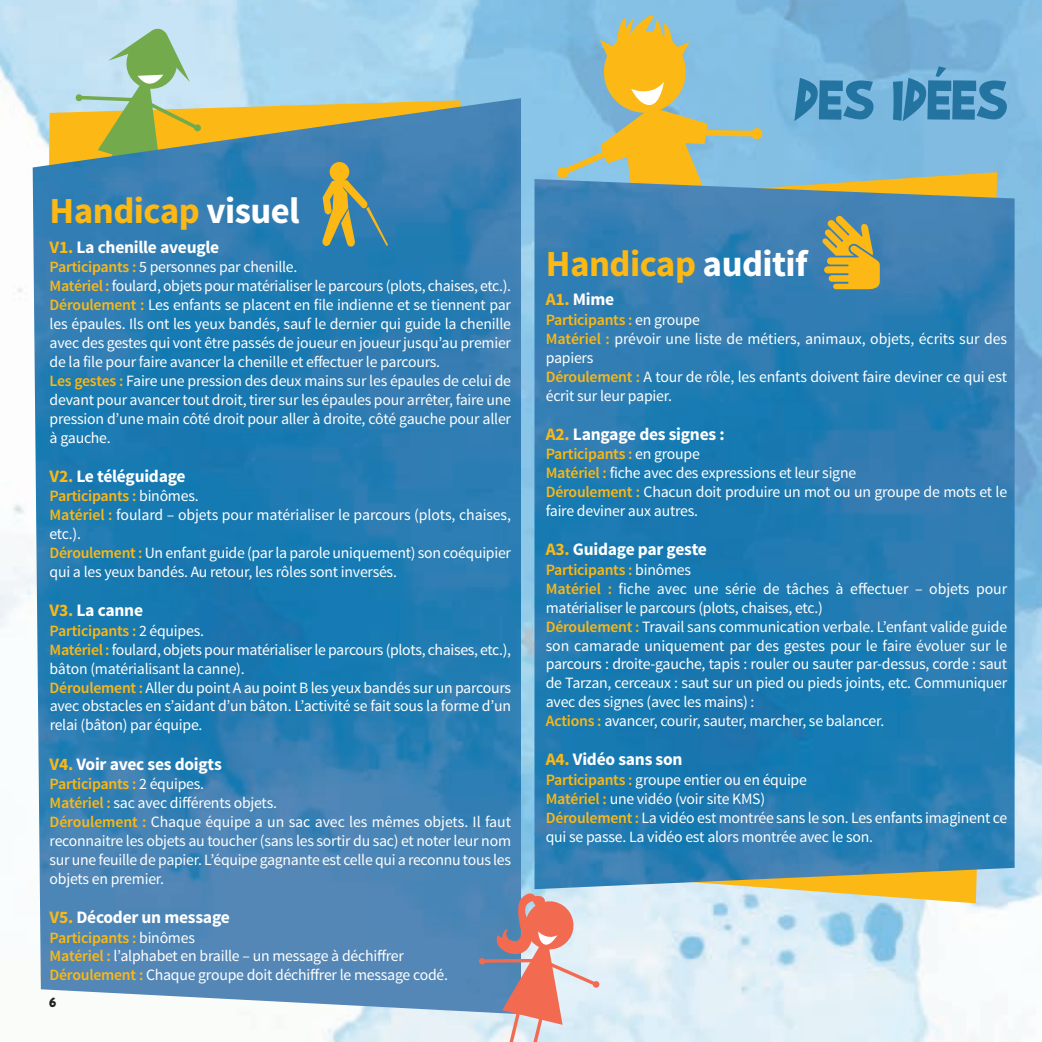
<style>
.page{position:relative;width:1042px;height:1042px;background:#fff}
.page>*{position:absolute;margin:0;border:0;box-sizing:border-box;transform-origin:0 0}
.t1{font:66.5px "Brady Bunch Remastered";color:#2474a1}
.t2{font:700 36.75px "Source Sans Pro";letter-spacing:-.015em;color:#fcb814}
.t3{font:700 17.5px "Source Sans Pro";letter-spacing:-.015em;color:#fff}
.t4{font:15.75px/18.9px "Source Sans Pro";letter-spacing:-.015em;color:#fff}
.t5{font:15.75px "Brady Bunch Remastered";color:#231f20}
.s1{color:#fff}
.s2{color:#fcb814}
.s3{font-weight:600;color:#fcb814}
</style>
<div class="page">
<img style="left:0;top:0;width:1042px;height:1042px">
<svg style="left:546px;top:172px;width:451px;height:731px;background:#cdd5bd"></svg>
<div style="left:75px;top:94px;width:8px;height:8px;background:#73aa4c;border-radius:3px"></div>
<svg style="left:79px;top:25px;width:120px;height:73px;background:#aed2c3"></svg>
<img style="left:33px;top:98px;width:488px;height:916px">
<svg style="left:322px;top:162px;width:66px;height:85px;background:#75907d"></svg>
<svg style="left:556px;top:167px;width:12px;height:12px"></svg>
<svg style="left:751px;top:128px;width:12px;height:12px"></svg>
<svg style="left:562px;top:12px;width:196px;height:167px;background:#adbc9c"></svg>
<svg style="left:486px;top:959px;width:5px;height:4px"></svg>
<svg style="left:592px;top:981px;width:8px;height:7px"></svg>
<svg style="left:620px;top:990px;width:6px;height:8px"></svg>
<svg style="left:478px;top:957px;width:8px;height:8px"></svg>
<svg style="left:491px;top:889px;width:106px;height:153px;background:#c9adb1"></svg>
<img style="left:534px;top:179px;width:480px;height:710px">
<svg style="left:822px;top:215px;width:58px;height:74px;background:#b6a34e"></svg>
<h2 class="t2" style="left:50px;top:187px;width:252px">Handicap <span class="s1">visuel</span></h2>
<p class="t3" style="left:50px;top:236px;width:171px"><span class="s2">V1.</span> La chenille aveugle</p>
<p class="t4" style="left:50px;top:258px;width:463px"><span class="s3">Participants :</span> 5 personnes par chenille.<br><span class="s3">Matériel :</span> foulard, objets pour matérialiser le parcours (plots, chaises, etc.).<br><span class="s3">Déroulement :</span> Les enfants se placent en file indienne et se tiennent par les épaules. Ils ont les yeux bandés, sauf le dernier qui guide la chenille avec des gestes qui vont être passés de joueur en joueur jusqu’au premier de la file pour faire avancer la chenille et effectuer le parcours.<br><span class="s3">Les gestes :</span> Faire une pression des deux mains sur les épaules de celui de devant pour avancer tout droit, tirer sur les épaules pour arrêter, faire une pression d’une main côté droit pour aller à droite, côté gauche pour aller à gauche.</p>
<p class="t3" style="left:50px;top:465px;width:137px"><span class="s2">V2.</span> Le téléguidage</p>
<p class="t4" style="left:50px;top:487px;width:463px"><span class="s3">Participants :</span> binômes.<br><span class="s3">Matériel :</span> foulard – objets pour matérialiser le parcours (plots, chaises, etc.).<br><span class="s3">Déroulement :</span> Un enfant guide (par la parole uniquement) son coéquipier qui a les yeux bandés. Au retour, les rôles sont inversés.</p>
<p class="t3" style="left:50px;top:599px;width:95px"><span class="s2">V3.</span> La canne</p>
<p class="t4" style="left:50px;top:621px;width:463px"><span class="s3">Participants :</span> 2 équipes.<br><span class="s3">Matériel :</span> foulard, objets pour matérialiser le parcours (plots, chaises, etc.), bâton (matérialisant la canne).<br><span class="s3">Déroulement :</span> Aller du point A au point B les yeux bandés sur un parcours avec obstacles en s’aidant d’un bâton. L’activité se fait sous la forme d’un relai (bâton) par équipe.</p>
<p class="t3" style="left:50px;top:752px;width:174px"><span class="s2">V4.</span> Voir avec ses doigts</p>
<p class="t4" style="left:50px;top:775px;width:463px"><span class="s3">Participants :</span> 2 équipes.<br><span class="s3">Matériel :</span> sac avec différents objets.<br><span class="s3">Déroulement :</span> Chaque équipe a un sac avec les mêmes objets. Il faut reconnaitre les objets au toucher (sans les sortir du sac) et noter leur nom sur une feuille de papier. L’équipe gagnante est celle qui a reconnu tous les objets en premier.</p>
<p class="t3" style="left:50px;top:906px;width:182px"><span class="s2">V5.</span> Décoder un message</p>
<p class="t4" style="left:50px;top:928px;width:400px"><span class="s3">Participants :</span> binômes<br><span class="s3">Matériel :</span> l’alphabet en braille – un message à déchiffrer<br><span class="s3">Déroulement :</span> Chaque groupe doit déchiffrer le message codé.</p>
<p class="t5" style="left:50px;top:992px;width:8px">6</p>
<h1 class="t1" style="left:795px;top:57px;width:214px">DES IDÉES</h1>
<h2 class="t2" style="left:546px;top:240px;width:263px">Handicap <span class="s1">auditif</span></h2>
<p class="t3" style="left:546px;top:288px;width:70px"><span class="s2">A1.</span> Mime</p>
<p class="t4" style="left:546px;top:310px;width:463px"><span class="s3">Participants :</span> en groupe<br><span class="s3">Matériel :</span> prévoir une liste de métiers, animaux, objets, écrits sur des papiers<br><span class="s3">Déroulement :</span> A tour de rôle, les enfants doivent faire deviner ce qui est écrit sur leur papier.</p>
<p class="t3" style="left:546px;top:423px;width:180px"><span class="s2">A2.</span> Langage des signes :</p>
<p class="t4" style="left:546px;top:445px;width:463px"><span class="s3">Participants :</span> en groupe<br><span class="s3">Matériel :</span> fiche avec des expressions et leur signe<br><span class="s3">Déroulement :</span> Chacun doit produire un mot ou un groupe de mots et le faire deviner aux autres.</p>
<p class="t3" style="left:546px;top:538px;width:163px"><span class="s2">A3.</span> Guidage par geste</p>
<p class="t4" style="left:546px;top:560px;width:463px"><span class="s3">Participants :</span> binômes<br><span class="s3">Matériel :</span> fiche avec une série de tâches à effectuer – objets pour matérialiser le parcours (plots, chaises, etc.)<br><span class="s3">Déroulement :</span> Travail sans communication verbale. L’enfant valide guide son camarade uniquement par des gestes pour le faire évoluer sur le parcours : droite-gauche, tapis : rouler ou sauter par-dessus, corde : saut de Tarzan, cerceaux : saut sur un pied ou pieds joints, etc. Communiquer avec des signes (avec les mains) :<br><span class="s3">Actions :</span> avancer, courir, sauter, marcher, se balancer.</p>
<p class="t3" style="left:546px;top:748px;width:138px"><span class="s2">A4.</span> Vidéo sans son</p>
<p class="t4" style="left:546px;top:770px;width:463px"><span class="s3">Participants :</span> groupe entier ou en équipe<br><span class="s3">Matériel :</span> une vidéo (voir site KMS)<br><span class="s3">Déroulement :</span> La vidéo est montrée sans le son. Les enfants imaginent ce qui se passe. La vidéo est alors montrée avec le son.</p>
</div>
